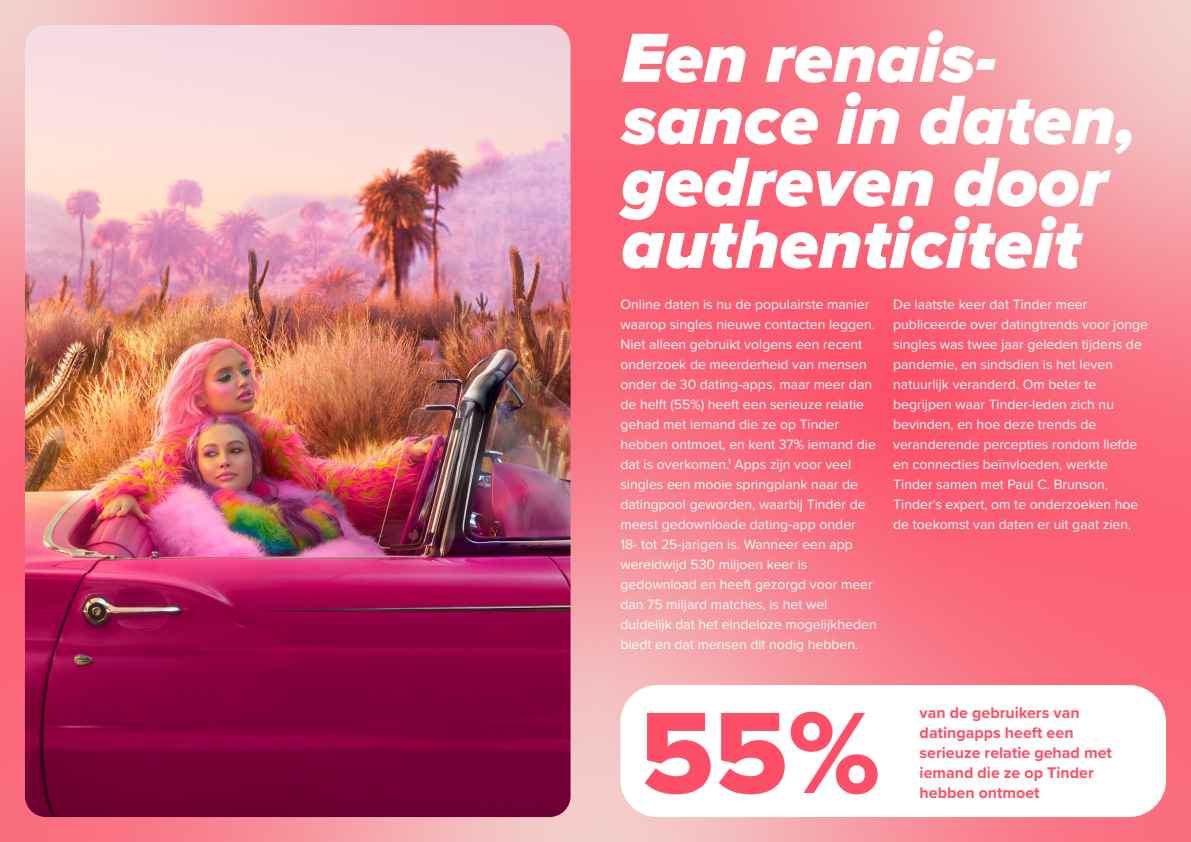
<style>
.page{position:relative;width:1191px;height:842px;background:#fff}
.page>*{position:absolute;margin:0;border:0;box-sizing:border-box;transform-origin:0 0}
.t1{font:120px "Proxima Nova Extrabld";color:#fd5068}
.t2{font:italic 900 72px/62px "Proxima Nova";color:#fff}
.t3{font:700 16px/20px "Proxima Nova";color:#fd5068}
.t4{font:14px/20px "Proxima Nova";color:#fff}
</style>
<div class="page">
<img style="left:0;top:0;width:1191px;height:842px">
<div style="left:620px;top:685px;width:546px;height:132px;background:#fff;border-radius:37px"></div>
<img style="left:25px;top:25px;width:545px;height:792px">
<h2 class="t2" style="left:621px;top:30px;width:516px">Een renais&shy;sance in daten, gedreven door authenticiteit</h2>
<p class="t4" style="left:620px;top:293px;width:258px">Online daten is nu de populairste manier waarop singles nieuwe contacten leggen.<br>Niet alleen gebruikt volgens een recent onderzoek de meerderheid van mensen onder de 30 dating-apps, maar meer dan de helft (55%) heeft een serieuze relatie gehad met iemand die ze op Tinder hebben ontmoet, en kent 37% iemand die dat is overkomen.<sup>1</sup> Apps zijn voor veel singles een mooie springplank naar de datingpool geworden, waarbij Tinder de meest gedownloade dating-app onder<br>18- tot 25-jarigen is. Wanneer een app wereldwijd 530 miljoen keer is gedownload en heeft gezorgd voor meer dan 75 miljard matches, is het wel duidelijk dat het eindeloze mogelijkheden biedt en dat mensen dit nodig hebben.</p>
<p class="t4" style="left:893px;top:293px;width:256px">De laatste keer dat Tinder meer publiceerde over datingtrends voor jonge singles was twee jaar geleden tijdens de pandemie, en sindsdien is het leven natuurlijk veranderd. Om beter te begrijpen waar Tinder-leden zich nu bevinden, en hoe deze trends de veranderende percepties rondom liefde en connecties beïnvloeden, werkte Tinder samen met Paul C. Brunson, Tinder’s expert, om te onderzoeken hoe de toekomst van daten er uit gaat zien.</p>
<h1 class="t1" style="left:639px;top:698px;width:242px">55%</h1>
<p class="t3" style="left:919px;top:702px;width:194px">van de gebruikers van datingapps heeft een serieuze relatie gehad met iemand die ze op Tinder</p>
<p class="t3" style="left:919px;top:782px;width:122px">hebben ontmoet</p>
</div>
